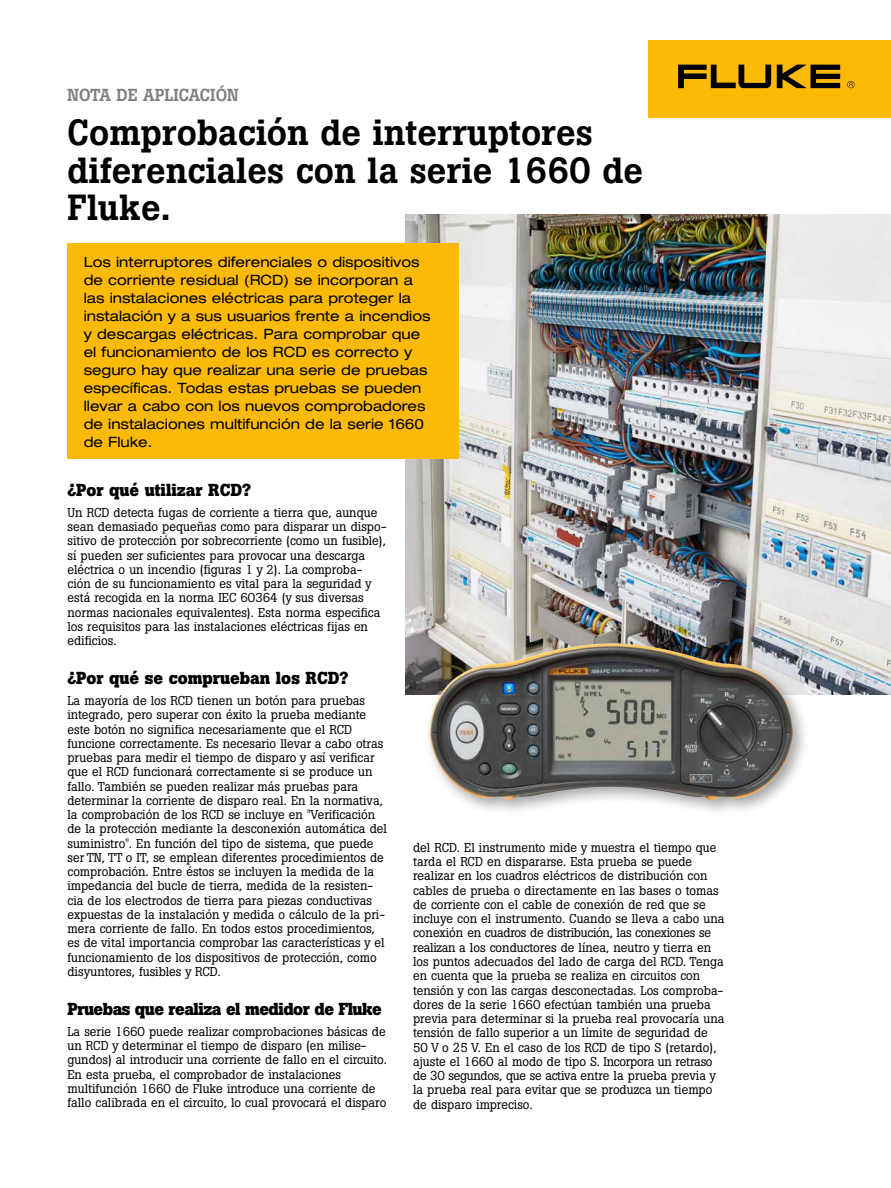
<style>
.page{position:relative;width:891px;height:1188px;background:#fff}
.page>*{position:absolute;margin:0;border:0;box-sizing:border-box;transform-origin:0 0}
.t1{font:500 36px/37.5px "Boton Pro";color:#000}
.t2{font:700 17.25px "Boton Pro";color:#000}
.t3{font:700 17.25px "Boton Pro";letter-spacing:-.03em;color:#000}
.t4{font:500 17.25px "Boton Pro";color:#818080}
.t5{font:expanded 14.25px/18px "Helvetica Neue LT Pro";color:#000}
.t6{font:12.75px/14.2px "Boton Pro";color:#000}
</style>
<div class="page">
<img style="left:405px;top:215px;width:486px;height:479px">
<div style="left:423px;top:637px;width:388px;height:181px;background:#000;opacity:.36"></div>
<img style="left:429px;top:643px;width:364px;height:159px">
<div style="left:648px;top:40px;width:243px;height:78px;background:#fbba07"></div>
<svg style="left:777px;top:65px;width:63px;height:23px"></svg>
<svg style="left:678px;top:65px;width:93px;height:23px"></svg>
<svg style="left:847px;top:81px;width:8px;height:7px"></svg>
<div style="left:68px;top:243px;width:391px;height:216px;background:#fbba07"></div>
<h2 class="t4" style="left:68px;top:84px;width:173px">NOTA DE APLICACIÓN</h2>
<h1 class="t1" style="left:68px;top:114px;width:577px">Comprobación de interruptores diferenciales con la serie 1660 de<br>Fluke.</h1>
<p class="t5" style="left:84px;top:253px;width:348px">Los interruptores diferenciales o dispositivos de corriente residual (RCD) se incorporan a las instalaciones eléctricas para proteger la instalación y a sus usuarios frente a incendios y descargas eléctricas. Para comprobar que el funcionamiento de los RCD es correcto y seguro hay que realizar una serie de pruebas específicas. Todas estas pruebas se pueden llevar a cabo con los nuevos comprobadores de instalaciones multifunción de la serie 1660 de Fluke.</p>
<h2 class="t2" style="left:68px;top:479px;width:185px">¿Por qué utilizar RCD?</h2>
<p class="t6" style="left:68px;top:505px;width:321px">Un RCD detecta fugas de corriente a tierra que, aunque sean demasiado pequeñas como para disparar un dispo&shy;sitivo de protección por sobrecorriente (como un fusible), sí pueden ser suficientes para provocar una descarga eléctrica o un incendio (figuras 1 y 2). La comproba&shy;ción de su funcionamiento es vital para la seguridad y está recogida en la norma IEC 60364 (y sus diversas normas nacionales equivalentes). Esta norma especifica los requisitos para las instalaciones eléctricas fijas en edificios.</p>
<h2 class="t2" style="left:68px;top:667px;width:282px">¿Por qué se comprueban los RCD?</h2>
<p class="t6" style="left:68px;top:694px;width:321px">La mayoría de los RCD tienen un botón para pruebas integrado, pero superar con éxito la prueba mediante este botón no significa necesariamente que el RCD funcione correctamente. Es necesario llevar a cabo otras pruebas para medir el tiempo de disparo y así verificar que el RCD funcionará correctamente si se produce un fallo. También se pueden realizar más pruebas para determinar la corriente de disparo real. En la normativa, la comprobación de los RCD se incluye en "Verificación de la protección mediante la desconexión automática del suministro". En función del tipo de sistema, que puede ser TN, TT o IT, se emplean diferentes procedimientos de comprobación. Entre éstos se incluyen la medida de la impedancia del bucle de tierra, medida de la resisten&shy;cia de los electrodos de tierra para piezas conductivas expuestas de la instalación y medida o cálculo de la pri&shy;mera corriente de fallo. En todos estos procedimientos, es de vital importancia comprobar las características y el funcionamiento de los dispositivos de protección, como disyuntores, fusibles y RCD.</p>
<h2 class="t3" style="left:68px;top:998px;width:316px">Pruebas que realiza el medidor de Fluke</h2>
<p class="t6" style="left:68px;top:1024px;width:321px">La serie 1660 puede realizar comprobaciones básicas de un RCD y determinar el tiempo de disparo (en milise&shy;gundos) al introducir una corriente de fallo en el circuito.<br>En esta prueba, el comprobador de instalaciones multifunción 1660 de Fluke introduce una corriente de fallo calibrada en el circuito, lo cual provocará el disparo</p>
<p class="t6" style="left:413px;top:840px;width:313px">del RCD. El instrumento mide y muestra el tiempo que tarda el RCD en dispararse. Esta prueba se puede realizar en los cuadros eléctricos de distribución con cables de prueba o directamente en las bases o tomas de corriente con el cable de conexión de red que se incluye con el instrumento. Cuando se lleva a cabo una conexión en cuadros de distribución, las conexiones se realizan a los conductores de línea, neutro y tierra en los puntos adecuados del lado de carga del RCD. Tenga en cuenta que la prueba se realiza en circuitos con tensión y con las cargas desconectadas. Los comproba&shy;dores de la serie 1660 efectúan también una prueba previa para determinar si la prueba real provocaría una tensión de fallo superior a un límite de seguridad de 50 V o 25 V. En el caso de los RCD de tipo S (retardo), ajuste el 1660 al modo de tipo S. Incorpora un retraso de 30 segundos, que se activa entre la prueba previa y la prueba real para evitar que se produzca un tiempo de disparo impreciso.</p>
</div>
